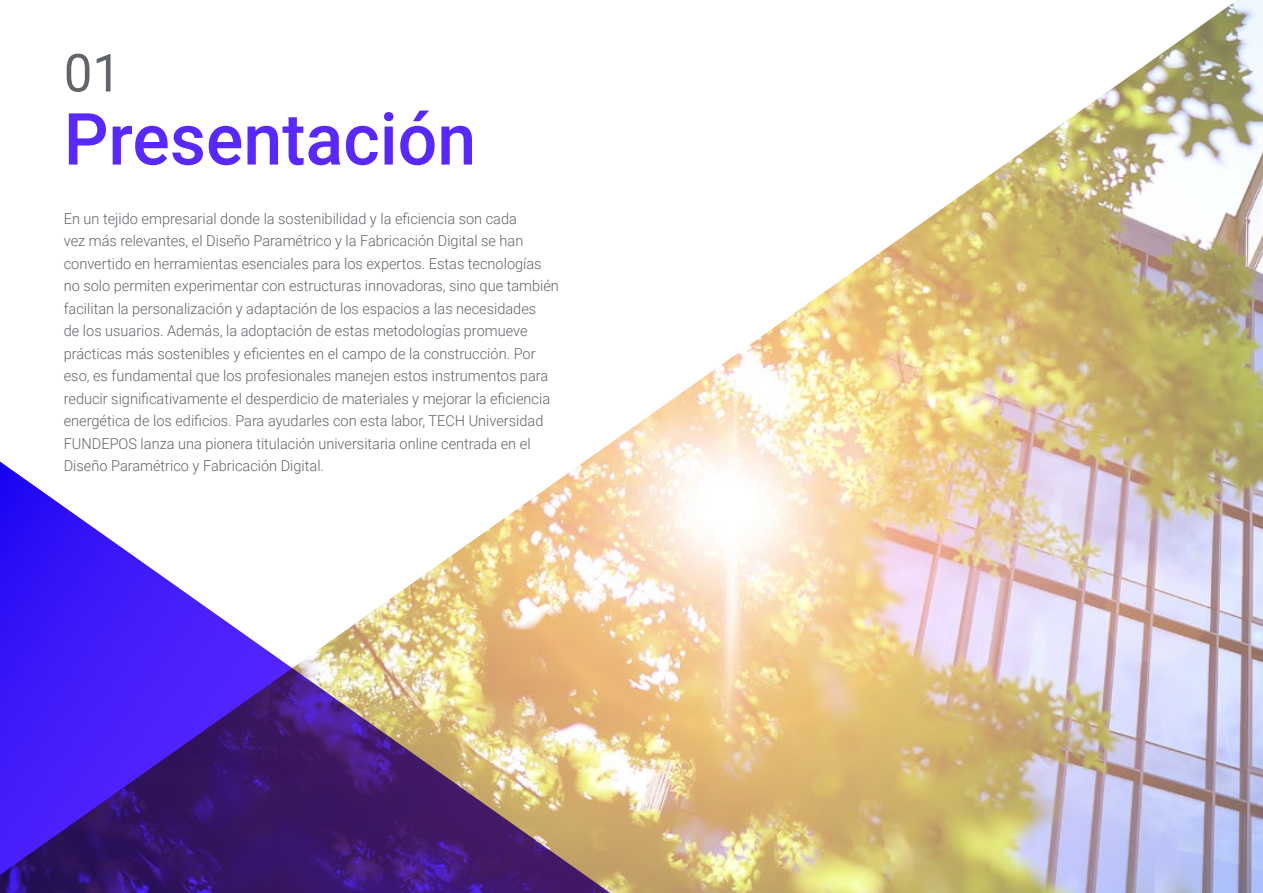
<style>
.page{position:relative;width:1263px;height:893px;background:#fff}
.page>*{position:absolute;margin:0;border:0;box-sizing:border-box;transform-origin:0 0}
.t1{font:500 72px "Roboto";color:#5927ff}
.t2{font:52.5px "Roboto";color:#61646a}
.t3{font:300 15px/22.5px "Roboto";color:#61646a}
</style>
<div class="page">
<img style="left:607px;top:0;width:656px;height:893px">
<svg style="left:0;top:446px;width:640px;height:447px"></svg>
<h2 class="t2" style="left:64px;top:36px;width:59px">01</h2>
<h1 class="t1" style="left:64px;top:89px;width:414px">Presentación</h1>
<p class="t3" style="left:64px;top:207px;width:497px">En un tejido empresarial donde la sostenibilidad y la eficiencia son cada<br>vez más relevantes, el Diseño Paramétrico y la Fabricación Digital se han convertido en herramientas esenciales para los expertos. Estas tecnologías no solo permiten experimentar con estructuras innovadoras, sino que también facilitan la personalización y adaptación de los espacios a las necesidades<br>de los usuarios. Además, la adoptación de estas metodologías promueve prácticas más sostenibles y eficientes en el campo de la construcción. Por eso, es fundamental que los profesionales manejen estos instrumentos para reducir significativamente el desperdicio de materiales y mejorar la eficiencia energética de los edificios. Para ayudarles con esta labor, TECH Universidad FUNDEPOS lanza una pionera titulación universitaria online centrada en el Diseño Paramétrico y Fabricación Digital.</p>
</div>
